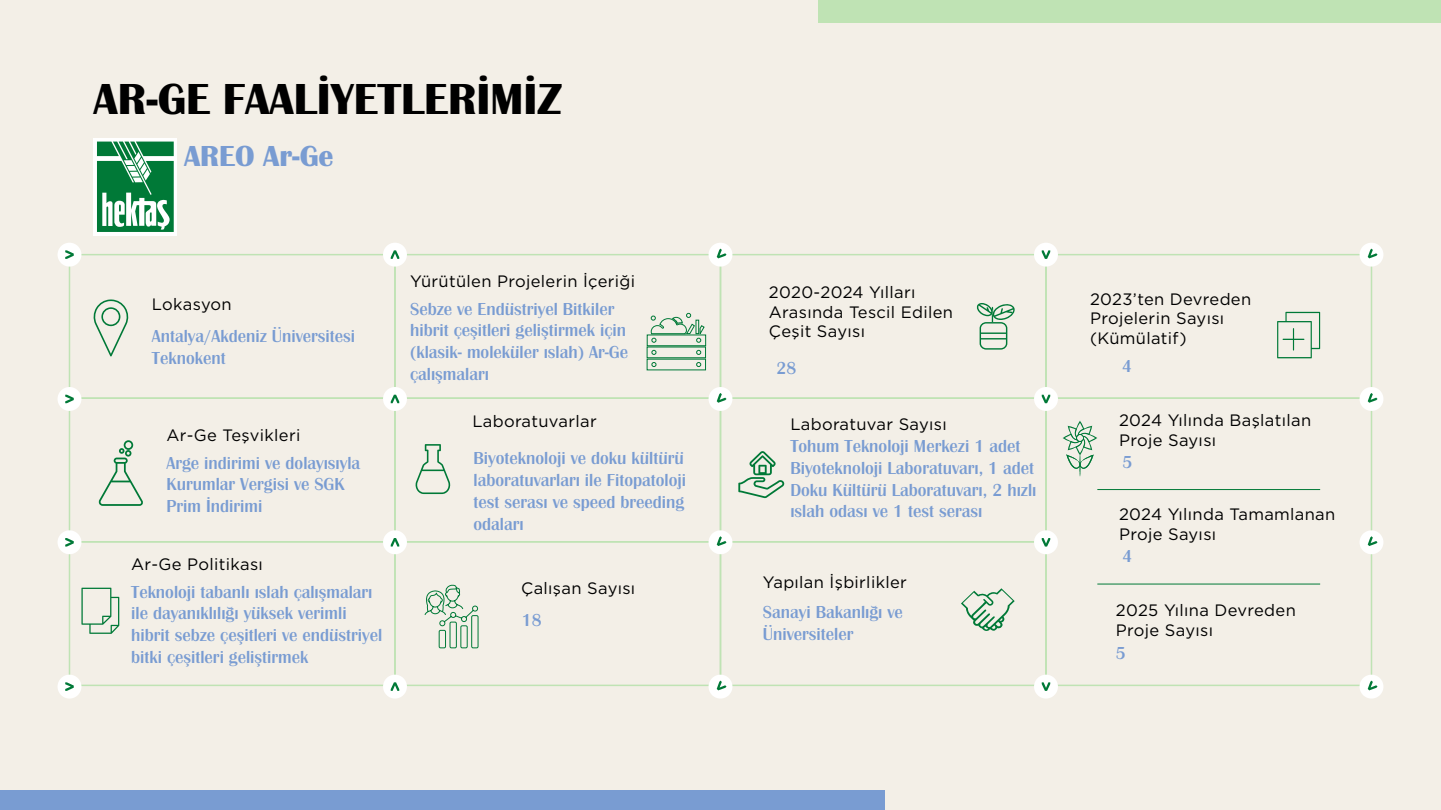
<style>
.page{position:relative;width:1441px;height:810px;background:#fff}
.page>*{position:absolute;margin:0;border:0;box-sizing:border-box;transform-origin:0 0}
.t1{font:700 45px "Britannic";color:#000}
.t2{font:700 30px "Britannic";color:#799cd2}
.t3{font:500 18px/21.9px "Britannic";color:#799cd2}
.t4{font:16.5px/19.5px "Gotham";letter-spacing:.02em;color:#000}
</style>
<div class="page">
<div style="left:0;top:0;width:1440px;height:810px;background:#f3efe7"></div>
<div style="left:1045px;top:254px;width:326px;height:145px;border:2px solid #bfe3b4"></div>
<div style="left:94px;top:138px;width:83px;height:97px;background:#fff"></div>
<svg style="left:97px;top:142px;width:77px;height:90px"></svg>
<div style="left:394px;top:254px;width:327px;height:145px;border:2px solid #bfe3b4"></div>
<div style="left:394px;top:397px;width:327px;height:146px;border:2px solid #bfe3b4"></div>
<div style="left:394px;top:541px;width:327px;height:145px;border:2px solid #bfe3b4"></div>
<div style="left:1045px;top:397px;width:326px;height:289px;border:2px solid #bfe3b4"></div>
<div style="left:69px;top:254px;width:326px;height:145px;border:2px solid #bfe3b4"></div>
<div style="left:69px;top:397px;width:326px;height:146px;border:2px solid #bfe3b4"></div>
<div style="left:69px;top:541px;width:326px;height:145px;border:2px solid #bfe3b4"></div>
<div style="left:719px;top:254px;width:327px;height:145px;border:2px solid #bfe3b4"></div>
<div style="left:719px;top:397px;width:327px;height:146px;border:2px solid #bfe3b4"></div>
<div style="left:719px;top:541px;width:327px;height:145px;border:2px solid #bfe3b4"></div>
<div style="left:1033px;top:243px;width:24px;height:24px;background:#fff;border-radius:50%"></div>
<svg style="left:1041px;top:250px;width:9px;height:9px"></svg>
<div style="left:1033px;top:530px;width:24px;height:24px;background:#fff;border-radius:50%"></div>
<svg style="left:1041px;top:538px;width:9px;height:9px"></svg>
<div style="left:1033px;top:387px;width:24px;height:24px;background:#fff;border-radius:50%"></div>
<svg style="left:1041px;top:395px;width:9px;height:8px"></svg>
<div style="left:1033px;top:675px;width:24px;height:24px;background:#fff;border-radius:50%"></div>
<svg style="left:1041px;top:682px;width:9px;height:9px"></svg>
<div style="left:57px;top:243px;width:24px;height:24px;background:#fff;border-radius:50%"></div>
<svg style="left:65px;top:250px;width:9px;height:9px"></svg>
<div style="left:57px;top:530px;width:24px;height:24px;background:#fff;border-radius:50%"></div>
<svg style="left:65px;top:538px;width:9px;height:9px"></svg>
<div style="left:57px;top:387px;width:24px;height:24px;background:#fff;border-radius:50%"></div>
<svg style="left:65px;top:395px;width:9px;height:8px"></svg>
<div style="left:57px;top:675px;width:24px;height:24px;background:#fff;border-radius:50%"></div>
<svg style="left:65px;top:682px;width:9px;height:9px"></svg>
<div style="left:383px;top:243px;width:24px;height:24px;background:#fff;border-radius:50%"></div>
<svg style="left:390px;top:250px;width:9px;height:9px"></svg>
<div style="left:383px;top:530px;width:24px;height:24px;background:#fff;border-radius:50%"></div>
<svg style="left:390px;top:538px;width:9px;height:9px"></svg>
<div style="left:383px;top:387px;width:24px;height:24px;background:#fff;border-radius:50%"></div>
<svg style="left:390px;top:395px;width:9px;height:8px"></svg>
<div style="left:383px;top:675px;width:24px;height:24px;background:#fff;border-radius:50%"></div>
<svg style="left:390px;top:682px;width:9px;height:9px"></svg>
<svg style="left:707px;top:243px;width:26px;height:25px"></svg>
<svg style="left:707px;top:529px;width:26px;height:26px"></svg>
<svg style="left:707px;top:386px;width:26px;height:26px"></svg>
<svg style="left:707px;top:673px;width:26px;height:26px"></svg>
<svg style="left:93px;top:299px;width:36px;height:57px"></svg>
<div style="left:0;top:791px;width:884px;height:19px;background:#799cd2"></div>
<div style="left:818px;top:0;width:622px;height:22px;background:#bfe3b4"></div>
<svg style="left:424px;top:584px;width:54px;height:65px"></svg>
<svg style="left:1277px;top:312px;width:42px;height:46px"></svg>
<svg style="left:646px;top:313px;width:60px;height:58px"></svg>
<svg style="left:738px;top:451px;width:46px;height:47px"></svg>
<svg style="left:961px;top:588px;width:53px;height:43px"></svg>
<svg style="left:415px;top:444px;width:35px;height:50px"></svg>
<svg style="left:81px;top:588px;width:38px;height:46px"></svg>
<svg style="left:1062px;top:421px;width:35px;height:55px"></svg>
<hr style="left:1097px;top:584px;width:222px;height:1px;background:#007937">
<hr style="left:1097px;top:489px;width:222px;height:1px;background:#007937">
<svg style="left:1357px;top:243px;width:26px;height:25px"></svg>
<svg style="left:1360px;top:529px;width:23px;height:26px"></svg>
<svg style="left:1357px;top:386px;width:26px;height:26px"></svg>
<svg style="left:1357px;top:673px;width:26px;height:26px"></svg>
<svg style="left:976px;top:303px;width:39px;height:47px"></svg>
<svg style="left:99px;top:440px;width:44px;height:66px"></svg>
<h1 class="t1" style="left:94px;top:72px;width:470px">AR-GE FAALİYETLERİMİZ</h1>
<h2 class="t2" style="left:184px;top:138px;width:151px">AREO Ar-Ge</h2>
<p class="t4" style="left:152px;top:294px;width:81px">Lokasyon</p>
<p class="t3" style="left:152px;top:325px;width:205px">Antalya/Akdeniz Üniversitesi<br>Teknokent</p>
<p class="t4" style="left:166px;top:425px;width:135px">Ar-Ge Teşvikleri</p>
<p class="t3" style="left:166px;top:452px;width:195px">Arge indirimi ve dolayısıyla<br>Kurumlar Vergisi ve SGK<br>Prim İndirimi</p>
<p class="t4" style="left:131px;top:554px;width:133px">Ar-Ge Politikası</p>
<p class="t3" style="left:131px;top:581px;width:252px">Teknoloji tabanlı ıslah çalışmaları ile dayanıklılığı yüksek verimli hibrit sebze çeşitleri ve endüstriyel bitki çeşitleri geliştirmek</p>
<p class="t4" style="left:410px;top:271px;width:226px">Yürütülen Projelerin İçeriği</p>
<p class="t3" style="left:410px;top:298px;width:219px">Sebze ve Endüstriyel Bitkiler hibrit çeşitleri geliştirmek için (klasik- moleküler ıslah) Ar-Ge çalışmaları</p>
<p class="t4" style="left:472px;top:411px;width:126px">Laboratuvarlar</p>
<p class="t3" style="left:473px;top:447px;width:214px">Biyoteknoloji ve doku kültürü laboratuvarları ile Fitopatoloji test serası ve speed breeding odaları</p>
<p class="t4" style="left:521px;top:578px;width:116px">Çalışan Sayısı</p>
<p class="t3" style="left:522px;top:609px;width:21px">18</p>
<p class="t4" style="left:768px;top:282px;width:186px">2020-2024 Yılları<br>Arasında Tescil Edilen<br>Çeşit Sayısı</p>
<p class="t4" style="left:1089px;top:289px;width:163px">2023’ten Devreden<br>Projelerin Sayısı (Kümülatif)</p>
<p class="t3" style="left:776px;top:357px;width:21px">28</p>
<p class="t3" style="left:1121px;top:355px;width:11px">4</p>
<p class="t4" style="left:790px;top:414px;width:158px">Laboratuvar Sayısı</p>
<p class="t3" style="left:790px;top:435px;width:248px">Tohum Teknoloji Merkezi 1 adet<br>Biyoteknoloji Laboratuvarı, 1 adet<br>Doku Kültürü Laboratuvarı, 2 hızlı ıslah odası ve 1 test serası</p>
<p class="t4" style="left:762px;top:572px;width:145px">Yapılan İşbirlikler</p>
<p class="t3" style="left:762px;top:601px;width:141px">Sanayi Bakanlığı ve<br>Üniversiteler</p>
<p class="t4" style="left:1118px;top:410px;width:194px">2024 Yılında Başlatılan<br>Proje Sayısı</p>
<p class="t3" style="left:1122px;top:451px;width:11px">5</p>
<p class="t4" style="left:1118px;top:504px;width:218px">2024 Yılında Tamamlanan<br>Proje Sayısı</p>
<p class="t3" style="left:1122px;top:545px;width:11px">4</p>
<p class="t4" style="left:1115px;top:600px;width:181px">2025 Yılına Devreden<br>Proje Sayısı</p>
<p class="t3" style="left:1115px;top:642px;width:11px">5</p>
</div>
